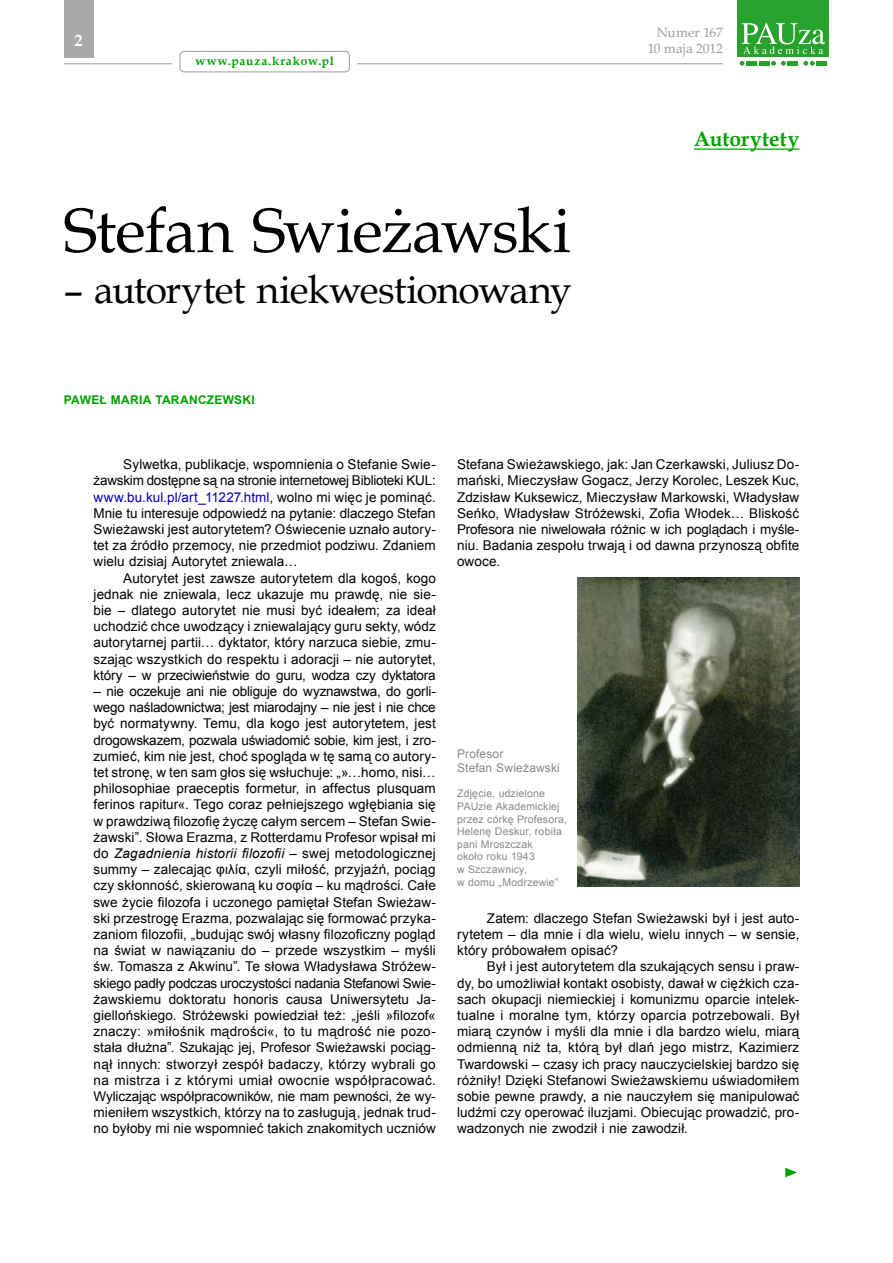
<style>
.page{position:relative;width:893px;height:1263px;background:#fff}
.page>*{position:absolute;margin:0;border:0;box-sizing:border-box;transform-origin:0 0}
.t1{font:63px "Book Antiqua";letter-spacing:-.02em;color:#000}
.t2{font:39px "Book Antiqua";letter-spacing:-.025em;color:#000}
.t3{font:700 21px "Book Antiqua";letter-spacing:.005em;color:#00a000}
.t4{font:700 16.5px "Book Antiqua";color:#fff}
.t5{font:13.5px/16.2px "Arial";letter-spacing:.005em;color:#000;text-align:justify}
.t6{font:13.5px/16.2px "Book Antiqua";color:#9c9d9f;text-align:right}
.t7{font:13.5px "Times New Roman";color:#00a000;scale:1.22 1}
.t8{font:12px/14.4px "Arial";letter-spacing:.015em;color:#87888a}
.t9{font:700 12px "Arial";letter-spacing:.02em;color:#00a000}
.t10{font:700 12px "Book Antiqua";letter-spacing:.07em;color:#00a000}
.t11{font:10.5px/12.6px "Arial";letter-spacing:.015em;color:#87888a}
.s1{color:#0000b4}
.s2{font-style:italic}
</style>
<div class="page">
<hr style="left:357px;top:63px;width:366px;height:1px;background:#9c9d9f">
<div style="left:64px;top:0;width:30px;height:57px;background:#a7a8aa"></div>
<div style="left:180px;top:51px;width:170px;height:21px;border:1px solid #9c9d9f;border-radius:4px"></div>
<svg style="left:740px;top:61px;width:4px;height:5px"></svg>
<svg style="left:771px;top:61px;width:15px;height:5px"></svg>
<svg style="left:803px;top:61px;width:12px;height:5px"></svg>
<div style="left:746px;top:61px;width:11px;height:5px;background:#26a22d"></div>
<div style="left:759px;top:61px;width:11px;height:5px;background:#26a22d"></div>
<div style="left:787px;top:61px;width:11px;height:5px;background:#26a22d"></div>
<div style="left:816px;top:61px;width:11px;height:5px;background:#26a22d"></div>
<div style="left:737px;top:0;width:92px;height:56px;background:#26a22d"></div>
<svg style="left:741px;top:23px;width:84px;height:31px"></svg>
<hr style="left:64px;top:63px;width:108px;height:1px;background:#9c9d9f">
<hr style="left:694px;top:148px;width:105px;height:2px;background:#00a000">
<img style="left:578px;top:578px;width:221px;height:309px">
<p class="t4" style="left:75px;top:30px;width:10px">2</p>
<p class="t10" style="left:196px;top:53px;width:140px">www.pauza.krakow.pl</p>
<h1 class="t1" style="left:64px;top:187px;width:509px">Stefan Swieżawski</h1>
<h2 class="t2" style="left:64px;top:263px;width:510px">– autorytet niekwestionowany</h2>
<p class="t9" style="left:64px;top:392px;width:191px">PAWEŁ MARIA TARANCZEWSKI</p>
<p class="t6" style="left:648px;top:24px;width:77px">Numer 167<br>10 maja 2012</p>
<h3 class="t3" style="left:694px;top:125px;width:107px">Autorytety</h3>
<p class="t5" style="left:94px;top:456px;width:344px;text-indent:30px">Sylwetka, publikacje, wspomnienia o Stefanie Swie&shy;żawskim dostępne są na stronie internetowej Biblioteki KUL: <span class="s1">www.bu.kul.pl/art_11227.html</span>, wolno mi więc je pominąć.<br>Mnie tu interesuje odpowiedź na pytanie: dlaczego Stefan Swieżawski jest autorytetem? Oświecenie uznało autory&shy;tet za źródło przemocy, nie przedmiot podziwu. Zdaniem wielu dzisiaj Autorytet zniewala…</p>
<p class="t5" style="left:94px;top:570px;width:344px;text-indent:30px">Autorytet jest zawsze autorytetem dla kogoś, kogo jednak nie zniewala, lecz ukazuje mu prawdę, nie sie&shy;bie – dlatego autorytet nie musi być ideałem; za ideał uchodzić chce uwodzący i zniewalający guru sekty, wódz autorytarnej partii… dyktator, który narzuca siebie, zmu&shy;szając wszystkich do respektu i adoracji – nie autorytet, który – w przeciwieństwie do guru, wodza czy dyktatora</p>
<p class="t5" style="left:94px;top:683px;width:344px">– nie oczekuje ani nie obliguje do wyznawstwa, do gorli&shy;wego naśladownictwa; jest miarodajny – nie jest i nie chce być normatywny. Temu, dla kogo jest autorytetem, jest drogowskazem, pozwala uświadomić sobie, kim jest, i zro&shy;zumieć, kim nie jest, choć spogląda w tę samą co autory&shy;tet stronę, w ten sam głos się wsłuchuje: „»…homo, nisi… philosophiae praeceptis formetur, in affectus plusquam ferinos rapitur«. Tego coraz pełniejszego wgłębiania się w prawdziwą filozofię życzę całym sercem – Stefan Swie&shy;żawski”. Słowa Erazma, z Rotterdamu Profesor wpisał mi do <span class="s2">Zagadnienia historii filozofii</span> – swej metodologicznej summy – zalecając φιλία, czyli miłość, przyjaźń, pociąg czy skłonność, skierowaną ku σοφία – ku mądrości. Całe swe życie filozofa i uczonego pamiętał Stefan Swieżaw&shy;ski przestrogę Erazma, pozwalając się formować przyka&shy;zaniom filozofii, „budując swój własny filozoficzny pogląd na świat w nawiązaniu do – przede wszystkim – myśli św. Tomasza z Akwinu”. Te słowa Władysława Stróżew&shy;skiego padły podczas uroczystości nadania Stefanowi Swie&shy;żawskiemu doktoratu honoris causa Uniwersytetu Ja&shy;giellońskiego. Stróżewski powiedział też: „jeśli »filozof« znaczy: »miłośnik mądrości«, to tu mądrość nie pozo&shy;stała dłużna”. Szukając jej, Profesor Swieżawski pociąg&shy;nął innych: stworzył zespół badaczy, którzy wybrali go na mistrza i z którymi umiał owocnie współpracować.<br>Wyliczając współpracowników, nie mam pewności, że wy&shy;mieniłem wszystkich, którzy na to zasługują, jednak trud&shy;no byłoby mi nie wspomnieć takich znakomitych uczniów</p>
<p class="t5" style="left:457px;top:456px;width:344px">Stefana Swieżawskiego, jak: Jan Czerkawski, Juliusz Do&shy;mański, Mieczysław Gogacz, Jerzy Korolec, Leszek Kuc, Zdzisław Kuksewicz, Mieczysław Markowski, Władysław Seńko, Władysław Stróżewski, Zofia Włodek… Bliskość Profesora nie niwelowała różnic w ich poglądach i myśle&shy;niu. Badania zespołu trwają i od dawna przynoszą obfite owoce.</p>
<p class="t8" style="left:457px;top:746px;width:104px">Profesor<br>Stefan Swieżawski</p>
<p class="t11" style="left:457px;top:787px;width:111px">Zdjęcie, udzielone<br>PAUzie Akademickiej przez córkę Profesora,<br>Helenę Deskur, robiła pani Mroszczak<br>około roku 1943<br>w Szczawnicy,<br>w domu „Modrzewie”</p>
<p class="t5" style="left:457px;top:910px;width:344px;text-indent:30px">Zatem: dlaczego Stefan Swieżawski był i jest auto&shy;rytetem – dla mnie i dla wielu, wielu innych – w sensie, który próbowałem opisać?</p>
<p class="t5" style="left:457px;top:959px;width:344px;text-indent:30px">Był i jest autorytetem dla szukających sensu i praw&shy;dy, bo umożliwiał kontakt osobisty, dawał w ciężkich cza&shy;sach okupacji niemieckiej i komunizmu oparcie intelek&shy;tualne i moralne tym, którzy oparcia potrzebowali. Był miarą czynów i myśli dla mnie i dla bardzo wielu, miarą odmienną niż ta, którą był dlań jego mistrz, Kazimierz Twardowski – czasy ich pracy nauczycielskiej bardzo się różniły! Dzięki Stefanowi Swieżawskiemu uświadomiłem sobie pewne prawdy, a nie nauczyłem się manipulować ludźmi czy operować iluzjami. Obiecując prowadzić, pro&shy;wadzonych nie zwodził i nie zawodził.</p>
<p class="t7" style="left:783px;top:1163px;width:15px">►</p>
</div>
